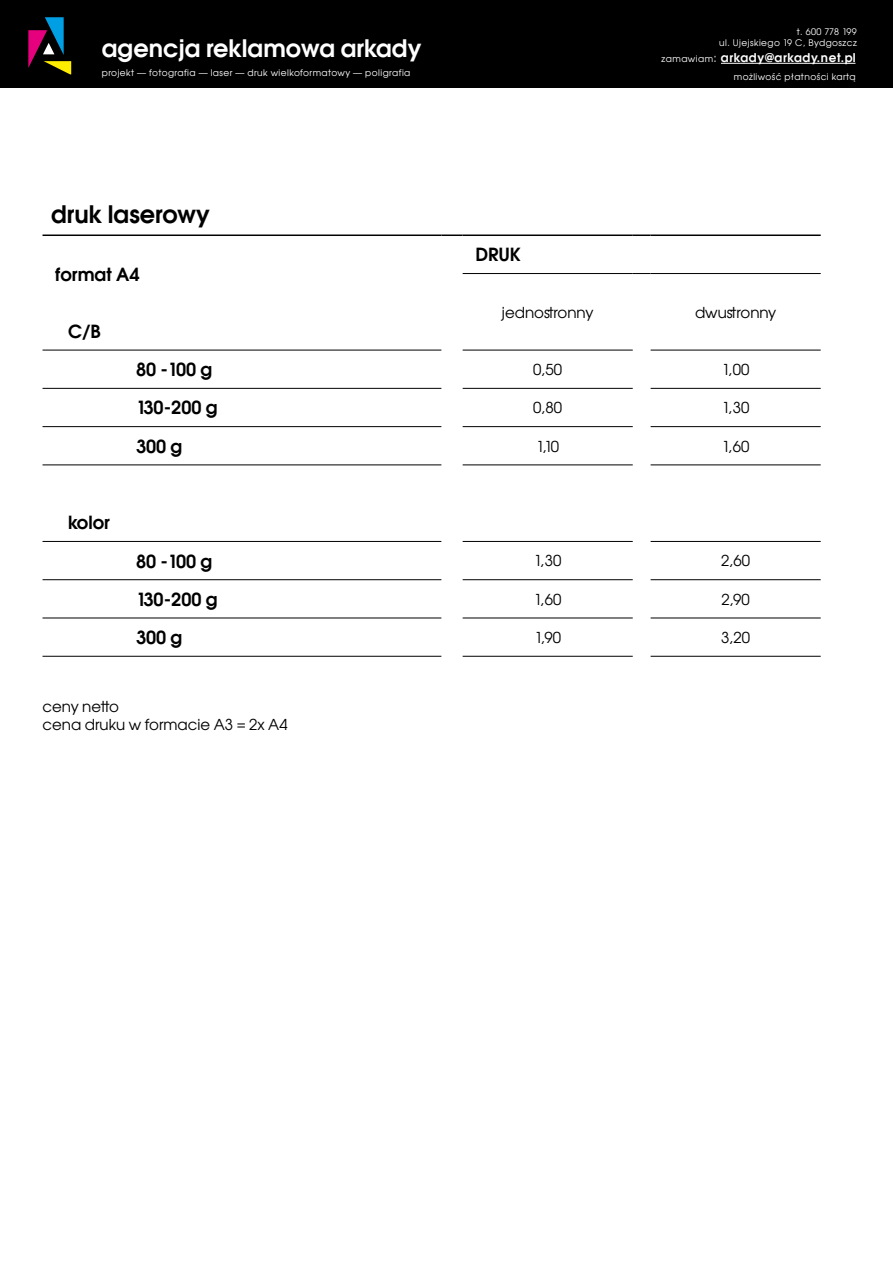
<style>
.page{position:relative;width:893px;height:1263px;background:#fff}
.page>*{position:absolute;margin:0;border:0;box-sizing:border-box;transform-origin:0 0}
.t1{font:24px "Avant Garde Gothic ITC Dm";color:#fff}
.t2{font:24px "Avant Garde Gothic ITC Dm";color:#000}
.t3{font:18px "Avant Garde Gothic ITC Dm";color:#000}
.t4{font:15px/18px "Avant Garde Gothic ITC";color:#000}
.t5{font:12px "Avant Garde Gothic ITC Dm";letter-spacing:.05em;color:#fff}
.t6{font:9px/10.8px "Avant Garde Gothic ITC";letter-spacing:.05em;color:#fff;text-align:right}
.s1{font-family:"Avant Garde Gothic ITC";font-size:9px}
.s2{font-family:"Avant Garde Gothic ITC"}
</style>
<div class="page">
<div style="left:0;top:0;width:893px;height:88px;background:#000"></div>
<svg style="left:28px;top:17px;width:43px;height:57px"></svg>
<hr style="left:721px;top:63px;width:134px;height:1px;background:#fff">
<hr style="left:43px;top:234px;width:398px;height:2px;background:#000">
<hr style="left:441px;top:234px;width:22px;height:2px;background:#000">
<hr style="left:463px;top:234px;width:170px;height:2px;background:#000">
<svg style="left:633px;top:234px;width:18px;height:2px"></svg>
<hr style="left:651px;top:234px;width:170px;height:2px;background:#000">
<hr style="left:463px;top:273px;width:170px;height:1px;background:#000">
<svg style="left:633px;top:273px;width:18px;height:1px"></svg>
<hr style="left:651px;top:273px;width:170px;height:1px;background:#000">
<hr style="left:43px;top:350px;width:398px;height:1px;background:#000">
<hr style="left:43px;top:388px;width:398px;height:1px;background:#000">
<hr style="left:43px;top:426px;width:398px;height:1px;background:#000">
<hr style="left:43px;top:464px;width:398px;height:1px;background:#000">
<hr style="left:43px;top:541px;width:398px;height:1px;background:#000">
<hr style="left:43px;top:579px;width:398px;height:1px;background:#000">
<hr style="left:43px;top:618px;width:398px;height:1px;background:#000">
<hr style="left:43px;top:656px;width:398px;height:1px;background:#000">
<hr style="left:463px;top:350px;width:170px;height:1px;background:#000">
<hr style="left:463px;top:388px;width:170px;height:1px;background:#000">
<hr style="left:463px;top:426px;width:170px;height:1px;background:#000">
<hr style="left:463px;top:464px;width:170px;height:1px;background:#000">
<hr style="left:463px;top:541px;width:170px;height:1px;background:#000">
<hr style="left:463px;top:579px;width:170px;height:1px;background:#000">
<hr style="left:463px;top:618px;width:170px;height:1px;background:#000">
<hr style="left:463px;top:656px;width:170px;height:1px;background:#000">
<hr style="left:651px;top:350px;width:170px;height:1px;background:#000">
<hr style="left:651px;top:388px;width:170px;height:1px;background:#000">
<hr style="left:651px;top:426px;width:170px;height:1px;background:#000">
<hr style="left:651px;top:464px;width:170px;height:1px;background:#000">
<hr style="left:651px;top:541px;width:170px;height:1px;background:#000">
<hr style="left:651px;top:579px;width:170px;height:1px;background:#000">
<hr style="left:651px;top:618px;width:170px;height:1px;background:#000">
<hr style="left:651px;top:656px;width:170px;height:1px;background:#000">
<h1 class="t1" style="left:102px;top:33px;width:321px">agencja reklamowa arkady</h1>
<p class="t6" style="left:102px;top:67px;width:310px">projekt — fotografia — laser — druk wielkoformatowy — poligrafia</p>
<h1 class="t2" style="left:51px;top:199px;width:161px">druk laserowy</h1>
<h2 class="t3" style="left:55px;top:262px;width:86px">format A4</h2>
<h2 class="t3" style="left:68px;top:320px;width:34px">C/B</h2>
<p class="t6" style="left:719px;top:27px;width:139px">t. 600 778 199<br>ul. Ujejskiego 19 C, Bydgoszcz</p>
<h2 class="t3" style="left:475px;top:243px;width:47px">DRUK</h2>
<h3 class="t5" style="left:662px;top:50px;width:195px"><span class="s1">zamawiam</span><span class="s2">:</span> arkady@arkady.net.pl</h3>
<p class="t6" style="left:734px;top:71px;width:123px">możliwość płatności kartą</p>
<h3 class="t4" style="left:502px;top:303px;width:93px">jednostronny</h3>
<h3 class="t4" style="left:695px;top:303px;width:83px">dwustronny</h3>
<h2 class="t3" style="left:68px;top:511px;width:44px">kolor</h2>
<h2 class="t3" style="left:136px;top:358px;width:78px">80 -100 g</h2>
<h3 class="t4" style="left:533px;top:360px;width:31px">0,50</h3>
<h3 class="t4" style="left:722px;top:360px;width:29px">1,00</h3>
<h2 class="t3" style="left:136px;top:396px;width:83px">130-200 g</h2>
<h3 class="t4" style="left:533px;top:399px;width:31px">0,80</h3>
<h3 class="t4" style="left:722px;top:399px;width:29px">1,30</h3>
<h2 class="t3" style="left:136px;top:435px;width:48px">300 g</h2>
<h3 class="t4" style="left:536px;top:437px;width:24px">1,10</h3>
<h3 class="t4" style="left:722px;top:437px;width:29px">1,60</h3>
<h2 class="t3" style="left:136px;top:549px;width:78px">80 -100 g</h2>
<h3 class="t4" style="left:534px;top:552px;width:29px">1,30</h3>
<h3 class="t4" style="left:721px;top:552px;width:31px">2,60</h3>
<h2 class="t3" style="left:136px;top:588px;width:83px">130-200 g</h2>
<h3 class="t4" style="left:534px;top:590px;width:29px">1,60</h3>
<h3 class="t4" style="left:721px;top:590px;width:30px">2,90</h3>
<h2 class="t3" style="left:136px;top:626px;width:48px">300 g</h2>
<h3 class="t4" style="left:534px;top:628px;width:28px">1,90</h3>
<h3 class="t4" style="left:721px;top:628px;width:31px">3,20</h3>
<h3 class="t4" style="left:43px;top:697px;width:247px">ceny netto<br>cena druku w formacie A3 = 2x A4</h3>
</div>
